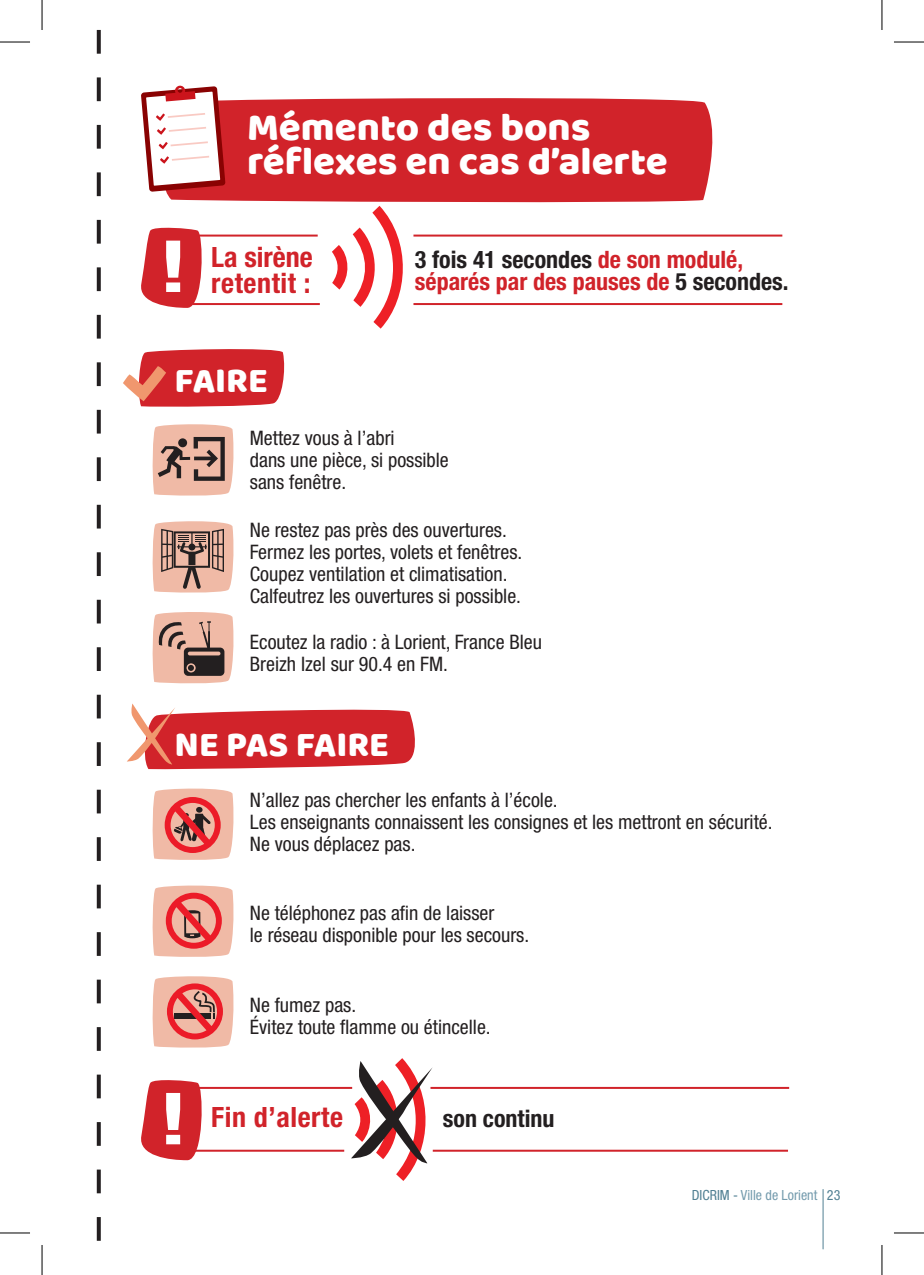
<style>
.page{position:relative;width:924px;height:1275px;background:#fff}
.page>*{position:absolute;margin:0;border:0;box-sizing:border-box;transform-origin:0 0}
.t1{font:40px/34px "Baloo Bhaina";color:#fff}
.t2{font:36px "Baloo Bhaina";color:#fff}
.t3{font:700 condensed 28px/26px "Helvetica Neue LT Pro";letter-spacing:.02em;color:#d1232a}
.t4{font:700 condensed 24px/22px "Helvetica Neue LT Pro";color:#d1232a}
.t5{font:700 condensed 24px "Helvetica Neue LT Pro";color:#231f20}
.t6{font:condensed 20px/22px "Helvetica Neue LT Pro";color:#231f20}
.t7{font:condensed 14px "Helvetica Neue LT Pro";color:#749bad}
.s1{color:#231f20}
.s2{color:#518093}
</style>
<div class="page">
<hr style="left:822px;top:1189px;width:1px;height:60px;background:#518093">
<div style="left:166px;top:98px;width:547px;height:105px;background:#d1232a"></div>
<svg style="left:97px;top:29px;width:4px;height:1212px"></svg>
<svg style="left:141px;top:227px;width:64px;height:81px"></svg>
<svg style="left:141px;top:85px;width:84px;height:107px"></svg>
<svg style="left:352px;top:206px;width:51px;height:123px"></svg>
<svg style="left:332px;top:245px;width:18px;height:44px"></svg>
<hr style="left:193px;top:234px;width:124px;height:2px;background:#d1232a">
<hr style="left:413px;top:234px;width:369px;height:2px;background:#d1232a">
<hr style="left:413px;top:303px;width:369px;height:2px;background:#d1232a">
<hr style="left:191px;top:303px;width:129px;height:2px;background:#d1232a">
<svg style="left:141px;top:1080px;width:64px;height:80px"></svg>
<hr style="left:193px;top:1087px;width:159px;height:2px;background:#d1232a">
<hr style="left:430px;top:1087px;width:358px;height:2px;background:#d1232a">
<hr style="left:191px;top:1149px;width:153px;height:2px;background:#d1232a">
<hr style="left:432px;top:1149px;width:355px;height:2px;background:#d1232a">
<svg style="left:351px;top:1058px;width:83px;height:123px"></svg>
<svg style="left:127px;top:703px;width:288px;height:66px"></svg>
<svg style="left:152px;top:976px;width:82px;height:72px;background:#e5958a"></svg>
<svg style="left:152px;top:885px;width:82px;height:72px;background:#ea998e"></svg>
<svg style="left:152px;top:788px;width:82px;height:72px;background:#e39389"></svg>
<svg style="left:123px;top:349px;width:162px;height:58px;background:#d9474a"></svg>
<svg style="left:152px;top:424px;width:82px;height:72px;background:#cca293"></svg>
<svg style="left:152px;top:521px;width:82px;height:72px;background:#c69e90"></svg>
<svg style="left:152px;top:612px;width:82px;height:72px;background:#c39c8e"></svg>
<hr style="left:0;top:42px;width:30px;height:1px;background:#000">
<hr style="left:893px;top:42px;width:30px;height:1px;background:#000">
<hr style="left:0;top:1232px;width:30px;height:1px;background:#000">
<hr style="left:893px;top:1232px;width:30px;height:1px;background:#000">
<hr style="left:42px;top:0;width:1px;height:30px;background:#000">
<hr style="left:42px;top:1245px;width:1px;height:30px;background:#000">
<hr style="left:881px;top:0;width:1px;height:30px;background:#000">
<hr style="left:881px;top:1245px;width:1px;height:30px;background:#000">
<h1 class="t1" style="left:247px;top:109px;width:422px">Mémento des bons réflexes en cas d’alerte</h1>
<h3 class="t3" style="left:211px;top:244px;width:103px">La sirène retentit :</h3>
<h2 class="t2" style="left:174px;top:358px;width:95px">FAIRE</h2>
<p class="t4" style="left:414px;top:248px;width:375px"><span class="s1">3 fois 41 secondes</span> de son modulé, séparés par des pauses de <span class="s1">5 secondes.</span></p>
<p class="t6" style="left:250px;top:426px;width:200px">Mettez vous à l’abri<br>dans une pièce, si possible sans fenêtre.</p>
<p class="t6" style="left:250px;top:519px;width:274px">Ne restez pas près des ouvertures.<br>Fermez les portes, volets et fenêtres.<br>Coupez ventilation et climatisation.<br>Calfeutrez les ouvertures si possible.</p>
<p class="t6" style="left:250px;top:631px;width:293px">Ecoutez la radio : à Lorient, France Bleu<br>Breizh Izel sur 90.4 en FM.</p>
<h2 class="t2" style="left:174px;top:722px;width:216px">NE PAS FAIRE</h2>
<p class="t6" style="left:250px;top:789px;width:524px">N’allez pas chercher les enfants à l’école.<br>Les enseignants connaissent les consignes et les mettront en sécurité.<br>Ne vous déplacez pas.</p>
<p class="t6" style="left:250px;top:901px;width:281px">Ne téléphonez pas afin de laisser<br>le réseau disponible pour les secours.</p>
<p class="t6" style="left:250px;top:994px;width:242px">Ne fumez pas.<br>Évitez toute flamme ou étincelle.</p>
<h3 class="t3" style="left:211px;top:1104px;width:133px">Fin d’alerte</h3>
<p class="t5" style="left:443px;top:1103px;width:113px">son continu</p>
<p class="t7" style="left:691px;top:1187px;width:150px"><span class="s2">DICRIM -</span> Ville de Lorient <span class="s2">23</span></p>
</div>
